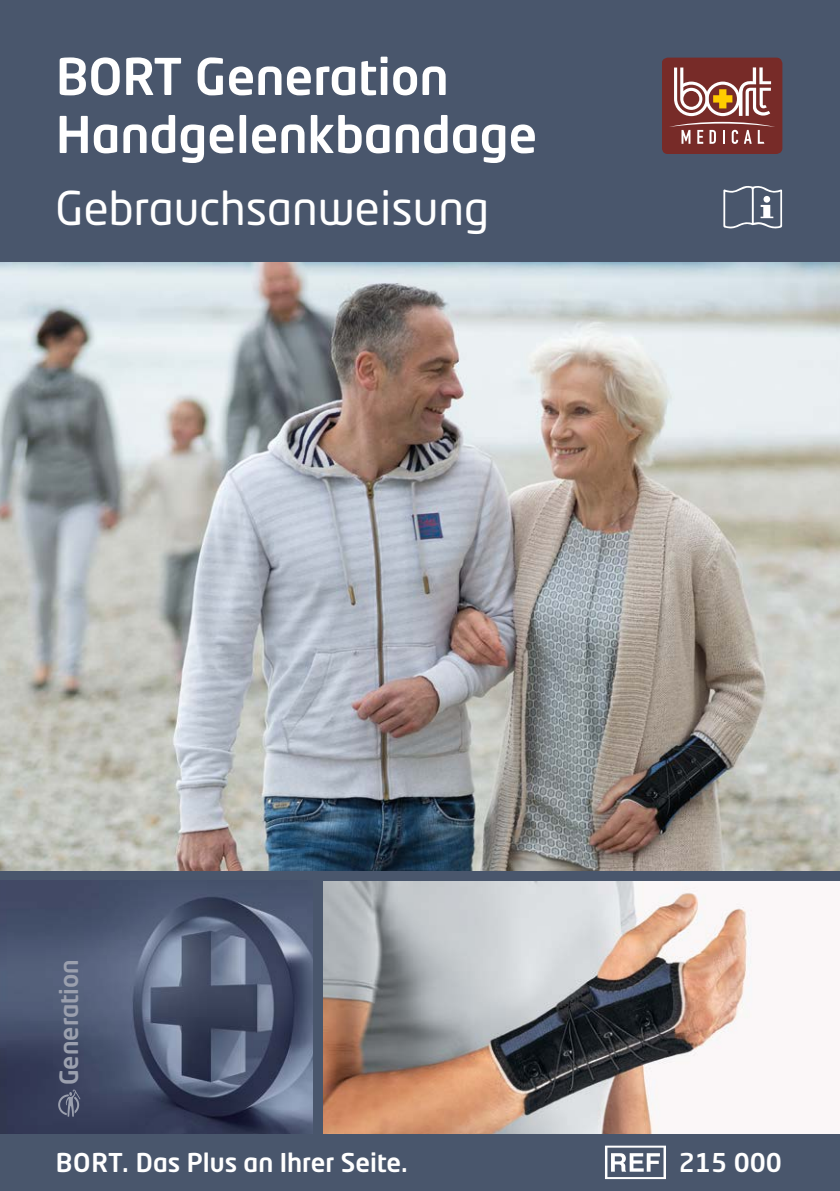
<style>
.page{position:relative;width:840px;height:1191px;background:#fff}
.page>*{position:absolute;margin:0;border:0;box-sizing:border-box;transform-origin:0 0}
.t1{font:500 50px/58px "Neo Tech Pro";color:#fff}
.t2{font:46px "Neo Tech Std";color:#fff}
.Titel_GA_Titel_Claim_p{font:500 25.6px "Neo Tech Pro";color:#fff}
.Titel_GA_Titel_ArtNr_p{font:500 25.6px "Neo Tech Pro";color:#fff}
.t3{font:500 24.8px "Neo Tech Pro";color:#9ba0ae}
</style>
<div class="page">
<div style="left:0;top:0;width:839px;height:1191px;background:#49566c"></div>
<svg style="left:723px;top:186px;width:58px;height:43px"></svg>
<div style="left:763px;top:196px;width:6px;height:7px;background:#fff;border-radius:50%"></div>
<div style="left:661px;top:58px;width:120px;height:96px;background:#772b28;border-radius:6px"></div>
<svg style="left:674px;top:67px;width:96px;height:49px"></svg>
<svg style="left:670px;top:122px;width:104px;height:22px"></svg>
<img style="left:0;top:263px;width:839px;height:607px">
<img style="left:323px;top:881px;width:516px;height:252px">
<img style="left:0;top:880px;width:312px;height:253px">
<svg style="left:58px;top:1089px;width:22px;height:27px"></svg>
<svg style="left:605px;top:1145px;width:60px;height:34px"></svg>
<p class="t1" style="left:56px;top:46px;width:482px">BORT Generation<br>Handgelenkbandage</p>
<p class="t2" style="left:56px;top:180px;width:434px">Gebrauchsanweisung</p>
<p class="t3" style="left:53px;top:1085px;width:128px;rotate:-90deg">Generation</p>
<p class="Titel_GA_Titel_Claim_p" style="left:56px;top:1146px;width:353px">BORT. Das Plus an Ihrer Seite.</p>
<p class="Titel_GA_Titel_ArtNr_p" style="left:678px;top:1146px;width:105px">215 000</p>
</div>
